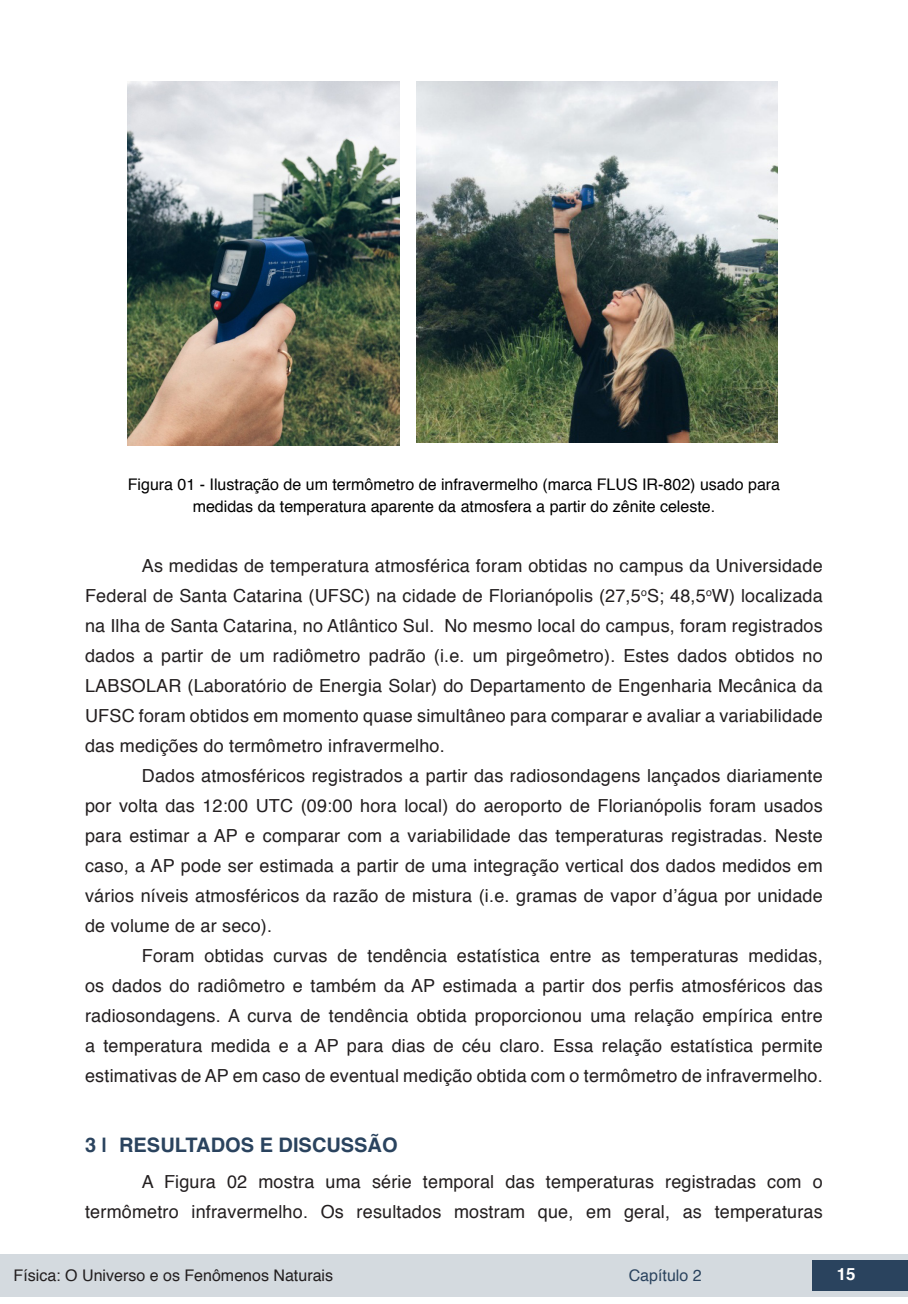
<style>
.page{position:relative;width:908px;height:1304px;background:#fff}
.page>*{position:absolute;margin:0;border:0;box-sizing:border-box;transform-origin:0 0}
.t1{font:700 20px "Helvetica";color:#2a435e}
.t2{font:18px/30px "Helvetica";letter-spacing:.01em;color:#231f20;text-align:justify}
.t3{font:700 16.8px "Helvetica";color:#fff}
.t4{font:16px/22px "Helvetica";color:#000;text-align:center}
.t5{font:16px "Helvetica";color:#231f20}
.t6{font:16px "Helvetica";color:#2a435e}
</style>
<div class="page">
<div style="left:0;top:1254px;width:906px;height:43px;background:#d4dadf"></div>
<div style="left:812px;top:1261px;width:95px;height:30px;background:#2a435e"></div>
<img style="left:127px;top:82px;width:272px;height:363px">
<img style="left:416px;top:82px;width:361px;height:361px">
<p class="t4" style="left:128px;top:474px;width:653px">Figura 01 - Ilustração de um termômetro de infravermelho (marca FLUS IR-802) usado para medidas da temperatura aparente da atmosfera a partir do zênite celeste.</p>
<p class="t2" style="left:85px;top:551px;width:738px;text-indent:57px">As medidas de temperatura atmosférica foram obtidas no campus da Universidade Federal de Santa Catarina (UFSC) na cidade de Florianópolis (27,5<sup>o</sup>S; 48,5<sup>o</sup>W) localizada na Ilha de Santa Catarina, no Atlântico Sul. No mesmo local do campus, foram registrados dados a partir de um radiômetro padrão (i.e. um pirgeômetro). Estes dados obtidos no LABSOLAR (Laboratório de Energia Solar) do Departamento de Engenharia Mecânica da UFSC foram obtidos em momento quase simultâneo para comparar e avaliar a variabilidade das medições do termômetro infravermelho.</p>
<p class="t2" style="left:85px;top:761px;width:738px;text-indent:57px">Dados atmosféricos registrados a partir das radiosondagens lançados diariamente por volta das 12:00 UTC (09:00 hora local) do aeroporto de Florianópolis foram usados para estimar a AP e comparar com a variabilidade das temperaturas registradas. Neste caso, a AP pode ser estimada a partir de uma integração vertical dos dados medidos em vários níveis atmosféricos da razão de mistura (i.e. gramas de vapor d’água por unidade de volume de ar seco).</p>
<p class="t2" style="left:85px;top:941px;width:738px;text-indent:57px">Foram obtidas curvas de tendência estatística entre as temperaturas medidas, os dados do radiômetro e também da AP estimada a partir dos perfis atmosféricos das radiosondagens. A curva de tendência obtida proporcionou uma relação empírica entre a temperatura medida e a AP para dias de céu claro. Essa relação estatística permite estimativas de AP em caso de eventual medição obtida com o termômetro de infravermelho.</p>
<p class="t1" style="left:85px;top:1129px;width:314px">3 | RESULTADOS E DISCUSSÃO</p>
<p class="t2" style="left:85px;top:1167px;width:738px;text-align:right">A Figura 02 mostra uma série temporal das temperaturas registradas com o termômetro infravermelho. Os resultados mostram que, em geral, as temperaturas</p>
<p class="t5" style="left:14px;top:1263px;width:321px">Física: O Universo e os Fenômenos Naturais</p>
<p class="t6" style="left:628px;top:1263px;width:74px">Capítulo 2</p>
<p class="t3" style="left:836px;top:1261px;width:20px">15</p>
</div>
